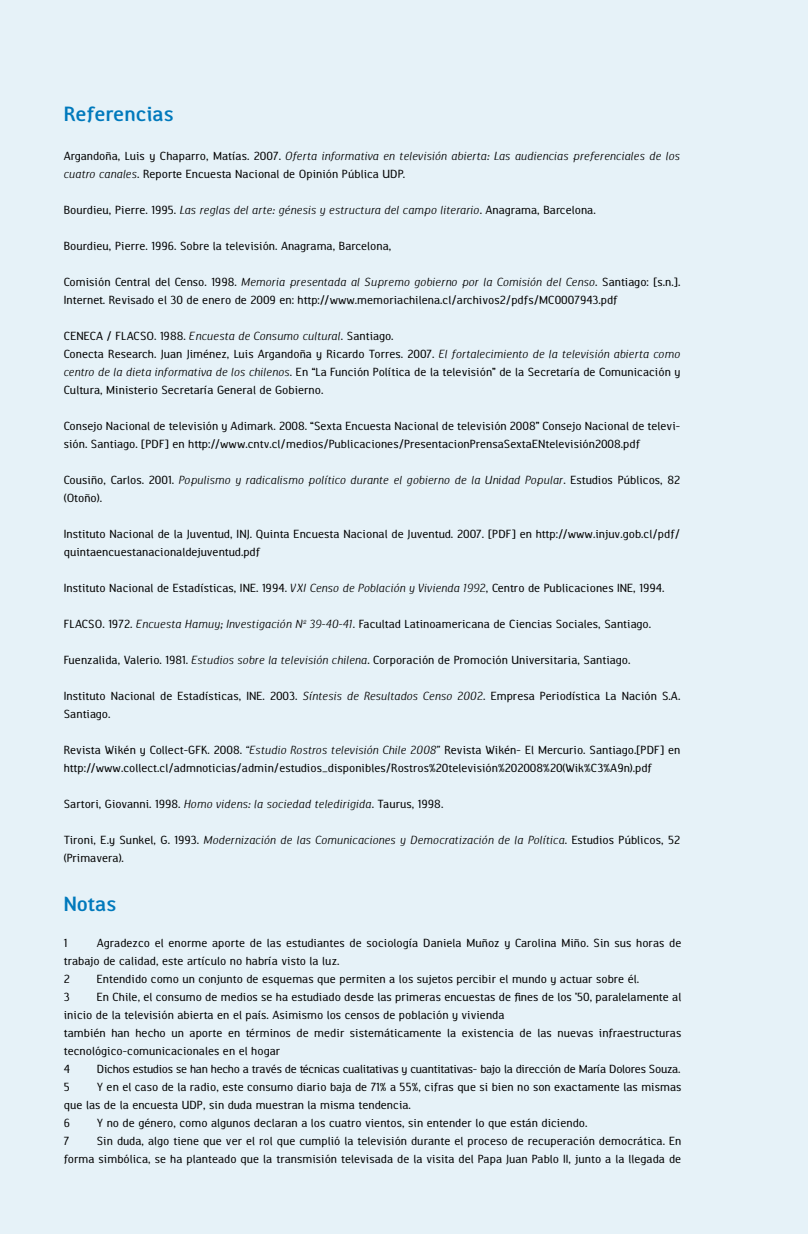
<style>
.page{position:relative;width:808px;height:1234px;background:#fff}
.page>*{position:absolute;margin:0;border:0;box-sizing:border-box;transform-origin:0 0}
.t1{font:700 21px "Indo Sans 04";color:#0079bc}
.t2{font:12px/18px "Indo Sans 04";color:#000}
.t3{font:italic 12px/18px "Indo Sans 04";color:#000}
.t4{font:12px "Indo Sans 04";letter-spacing:-.025em;color:#000}
.s1{font-style:normal}
.s2{font-style:italic}
</style>
<div class="page">
<div style="left:0;top:0;width:808px;height:1233px;background:#e6f2f8"></div>
<h1 class="t1" style="left:64px;top:102px;width:112px">Referencias</h1>
<p class="t3" style="left:64px;top:147px;width:618px"><span class="s1">Argandoña, Luis y Chaparro, Matías. 2007.</span> Oferta informativa en televisión abierta: Las audiencias preferenciales de los cuatro canales<span class="s1">. Reporte Encuesta Nacional de Opinión Pública UDP.</span></p>
<p class="t3" style="left:64px;top:201px;width:533px"><span class="s1">Bourdieu, Pierre. 1995.</span> Las reglas del arte: génesis y estructura del campo literario<span class="s1">. Anagrama, Barcelona.</span></p>
<p class="t2" style="left:64px;top:238px;width:329px">Bourdieu, Pierre. 1996. Sobre la televisión. Anagrama, Barcelona,</p>
<p class="t2" style="left:64px;top:274px;width:618px">Comisión Central del Censo. 1998. <span class="s2">Memoria presentada al Supremo gobierno por la Comisión del Censo</span>. Santiago: [s.n.].<br>Internet. Revisado el 30 de enero de 2009 en: http://www.memoriachilena.cl/archivos2/pdfs/MC0007943.pdf</p>
<p class="t2" style="left:64px;top:328px;width:618px">CENECA / FLACSO. 1988. <span class="s2">Encuesta de Consumo cultural.</span> Santiago.<br>Conecta Research. Juan Jiménez, Luis Argandoña y Ricardo Torres. 2007. <span class="s2">El fortalecimiento de la televisión abierta como centro de la dieta informativa de los chilenos.</span> En “La Función Política de la televisión” de la Secretaría de Comunicación y Cultura, Ministerio Secretaría General de Gobierno.</p>
<p class="t2" style="left:64px;top:418px;width:618px">Consejo Nacional de televisión y Adimark. 2008. “Sexta Encuesta Nacional de televisión 2008” Consejo Nacional de televi&shy;sión. Santiago. [PDF] en http://www.cntv.cl/medios/Publicaciones/PresentacionPrensaSextaENtelevisión2008.pdf</p>
<p class="t3" style="left:64px;top:471px;width:618px"><span class="s1">Cousiño, Carlos. 2001.</span> Populismo y radicalismo político durante el gobierno de la Unidad Popular<span class="s1">. Estudios Públicos, 82 (Otoño).</span></p>
<p class="t2" style="left:64px;top:526px;width:618px">Instituto Nacional de la Juventud, INJ. Quinta Encuesta Nacional de Juventud. 2007. [PDF] en http://www.injuv.gob.cl/pdf/ quintaencuestanacionaldejuventud.pdf</p>
<p class="t2" style="left:64px;top:580px;width:602px">Instituto Nacional de Estadísticas, INE. 1994. <span class="s2">VXI Censo de Población y Vivienda 1992</span>, Centro de Publicaciones INE, 1994.</p>
<p class="t2" style="left:64px;top:616px;width:589px">FLACSO. 1972. <span class="s2">Encuesta Hamuy; Investigación Nº 39-40-41.</span> Facultad Latinoamericana de Ciencias Sociales, Santiago.</p>
<p class="t2" style="left:64px;top:652px;width:568px">Fuenzalida, Valerio. 1981. <span class="s2">Estudios sobre la televisión chilena</span>. Corporación de Promoción Universitaria, Santiago.</p>
<p class="t2" style="left:64px;top:688px;width:618px">Instituto Nacional de Estadísticas, INE. 2003. <span class="s2">Síntesis de Resultados Censo 2002</span>. Empresa Periodística La Nación S.A.<br>Santiago.</p>
<p class="t2" style="left:64px;top:742px;width:618px">Revista Wikén y Collect-GFK. 2008. <span class="s2">“Estudio Rostros televisión Chile 2008”</span> Revista Wikén- El Mercurio. Santiago.[PDF] en http://www.collect.cl/admnoticias/admin/estudios_disponibles/Rostros%20televisión%202008%20(Wik%C3%A9n).pdf</p>
<p class="t2" style="left:64px;top:796px;width:381px">Sartori, Giovanni. 1998. <span class="s2">Homo videns: la sociedad teledirigida</span>. Taurus, 1998.</p>
<p class="t3" style="left:64px;top:831px;width:618px"><span class="s1">Tironi, E.y Sunkel, G. 1993.</span> Modernización de las Comunicaciones y Democratización de la Política<span class="s1">. Estudios Públicos, 52 (Primavera).</span></p>
<h1 class="t1" style="left:64px;top:892px;width:54px">Notas</h1>
<p class="t2" style="left:64px;top:934px;width:5px">1</p>
<p class="t2" style="left:64px;top:934px;width:619px;text-indent:33px">Agradezco el enorme aporte de las estudiantes de sociología Daniela Muñoz y Carolina Miño. Sin sus horas de trabajo de calidad, este artículo no habría visto la luz.<br>2</p>
<p class="t2" style="left:97px;top:970px;width:544px">Entendido como un conjunto de esquemas que permiten a los sujetos percibir el mundo y actuar sobre él.</p>
<p class="t2" style="left:64px;top:988px;width:619px;text-indent:33px">En Chile, el consumo de medios se ha estudiado desde las primeras encuestas de fines de los ’50, paralelamente al inicio de la televisión abierta en el país. Asimismo los censos de población y vivienda<br>también han hecho un aporte en términos de medir sistemáticamente la existencia de las nuevas infraestructuras tecnológico-comunicacionales en el hogar<br>4</p>
<p class="t2" style="left:64px;top:988px;width:8px">3</p>
<p class="t4" style="left:97px;top:1062px;width:585px">Dichos estudios se han hecho a través de técnicas cualitativas y cuantitativas- bajo la dirección de María Dolores Souza.</p>
<p class="t2" style="left:64px;top:1078px;width:619px;text-indent:33px">Y en el caso de la radio, este consumo diario baja de 71% a 55%, cifras que si bien no son exactamente las mismas que las de la encuesta UDP, sin duda muestran la misma tendencia.<br>6</p>
<p class="t2" style="left:64px;top:1078px;width:8px">5</p>
<p class="t2" style="left:97px;top:1114px;width:492px">Y no de género, como algunos declaran a los cuatro vientos, sin entender lo que están diciendo.</p>
<p class="t2" style="left:64px;top:1132px;width:619px;text-align:right">Sin duda, algo tiene que ver el rol que cumplió la televisión durante el proceso de recuperación democrática. En forma simbólica, se ha planteado que la transmisión televisada de la visita del Papa Juan Pablo II, junto a la llegada de</p>
<p class="t2" style="left:64px;top:1132px;width:7px">7</p>
</div>
